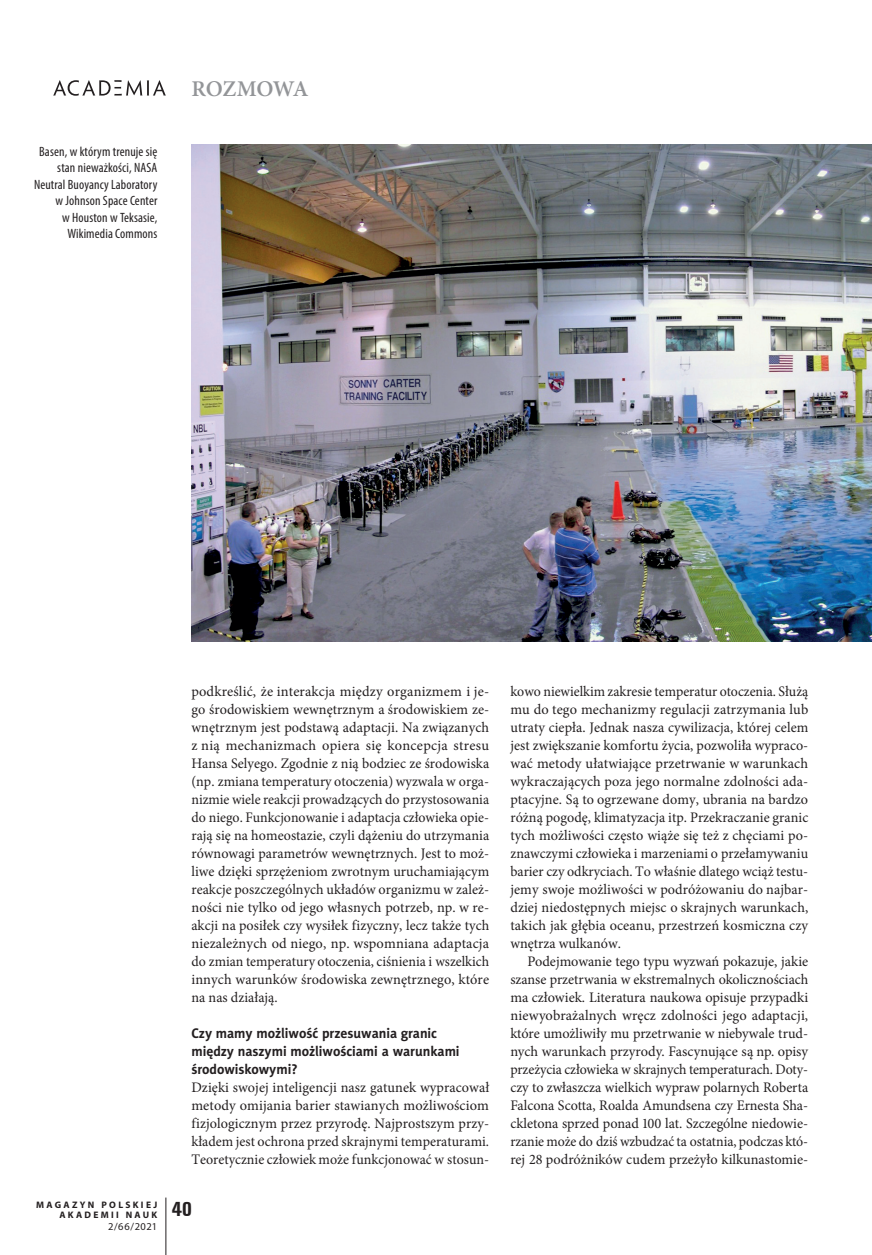
<style>
.page{position:relative;width:872px;height:1255px;background:#fff}
.page>*{position:absolute;margin:0;border:0;box-sizing:border-box;transform-origin:0 0}
.t1{font:600 22.5px "Minion Pro";letter-spacing:-.015em;color:#939598}
.t2{font:700 condensed 21px "Unitus TEE";color:#231f20}
.t3{font:14.55px/18px "Minion Pro";letter-spacing:.005em;color:#231f20;text-align:justify}
.t4{font:14.55px/18px "Minion Pro";letter-spacing:.005em;color:#231f20;text-align:justify;scale:.95 1}
.t5{font:700 14.1px/18px "Naomi Sans EFN";letter-spacing:-.005em;color:#231f20}
.t6{font:condensed 13.5px/16.5px "Myriad Pro";letter-spacing:.01em;color:#231f20;text-align:right}
.t7{font:10.5px "Myriad Pro";color:#231f20}
.t8{font:700 9.45px/10.5px "Myriad Pro";letter-spacing:.245em;color:#231f20;text-align:right}
</style>
<div class="page">
<hr style="left:166px;top:1197px;width:1px;height:57px;background:#231f20">
<img style="left:191px;top:145px;width:681px;height:496px">
<svg style="left:53px;top:80px;width:113px;height:16px"></svg>
<p class="t6" style="left:34px;top:143px;width:125px">Basen, w którym trenuje się stan nieważkości, NASA<br>Neutral Buoyancy Laboratory w Johnson Space Center<br>w Houston w Teksasie,<br>Wikimedia Commons</p>
<h1 class="t1" style="left:191px;top:73px;width:118px">ROZMOWA</h1>
<p class="t8" style="left:36px;top:1198px;width:123px">MAGAZYN POLSKIEJ<br>AKADEMII NAUK</p>
<p class="t7" style="left:108px;top:1220px;width:51px">2/66/2021</p>
<p class="t3" style="left:191px;top:682px;width:299px">podkreślić, że interakcja między organizmem i je&shy;go środowiskiem wewnętrznym a środowiskiem ze&shy;wnętrznym jest podstawą adaptacji. Na związanych z nią mechanizmach opiera się koncepcja stresu Hansa Selyego. Zgodnie z nią bodziec ze środowiska (np. zmiana temperatury otoczenia) wyzwala w orga&shy;nizmie wiele reakcji prowadzących do przystosowania do niego. Funkcjonowanie i adaptacja człowieka opie&shy;rają się na homeostazie, czyli dążeniu do utrzymania równowagi parametrów wewnętrznych. Jest to moż&shy;liwe dzięki sprzężeniom zwrotnym uruchamiającym reakcje poszczególnych układów organizmu w zależ&shy;ności nie tylko od jego własnych potrzeb, np. w re&shy;akcji na posiłek czy wysiłek fizyczny, lecz także tych niezależnych od niego, np. wspomniana adaptacja do zmian temperatury otoczenia, ciśnienia i wszelkich innych warunków środowiska zewnętrznego, które na nas działają.</p>
<p class="t5" style="left:191px;top:1024px;width:270px">Czy mamy możliwość przesuwania granic między naszymi możliwościami a warunkami środowiskowymi?</p>
<p class="t3" style="left:191px;top:1078px;width:299px">Dzięki swojej inteligencji nasz gatunek wypracował metody omijania barier stawianych możliwościom fizjologicznym przez przyrodę. Najprostszym przy&shy;kładem jest ochrona przed skrajnymi temperaturami.<br>Teoretycznie człowiek może funkcjonować w stosun-</p>
<h2 class="t2" style="left:172px;top:1196px;width:21px">40</h2>
<p class="t4" style="left:510px;top:682px;width:315px">kowo niewielkim zakresie temperatur otoczenia. Służą mu do tego mechanizmy regulacji zatrzymania lub utraty ciepła. Jednak nasza cywilizacja, której celem jest zwiększanie komfortu życia, pozwoliła wypraco&shy;wać metody ułatwiające przetrwanie w warunkach wykraczających poza jego normalne zdolności ada&shy;ptacyjne. Są to ogrzewane domy, ubrania na bardzo różną pogodę, klimatyzacja itp. Przekraczanie granic tych możliwości często wiąże się też z chęciami po&shy;znawczymi człowieka i marzeniami o przełamywaniu barier czy odkryciach. To właśnie dlatego wciąż testu&shy;jemy swoje możliwości w podróżowaniu do najbar&shy;dziej niedostępnych miejsc o skrajnych warunkach, takich jak głębia oceanu, przestrzeń kosmiczna czy wnętrza wulkanów.</p>
<p class="t3" style="left:510px;top:952px;width:299px;text-indent:17px">Podejmowanie tego typu wyzwań pokazuje, jakie szanse przetrwania w ekstremalnych okolicznościach ma człowiek. Literatura naukowa opisuje przypadki niewyobrażalnych wręcz zdolności jego adaptacji, które umożliwiły mu przetrwanie w niebywale trud&shy;nych warunkach przyrody. Fascynujące są np. opisy przeżycia człowieka w skrajnych temperaturach. Doty&shy;czy to zwłaszcza wielkich wypraw polarnych Roberta Falcona Scotta, Roalda Amundsena czy Ernesta Sha&shy;ckletona sprzed ponad 100 lat. Szczególne niedowie&shy;rzanie może do dziś wzbudzać ta ostatnia, podczas któ&shy;rej 28 podróżników cudem przeżyło kilkunastomie-</p>
</div>
